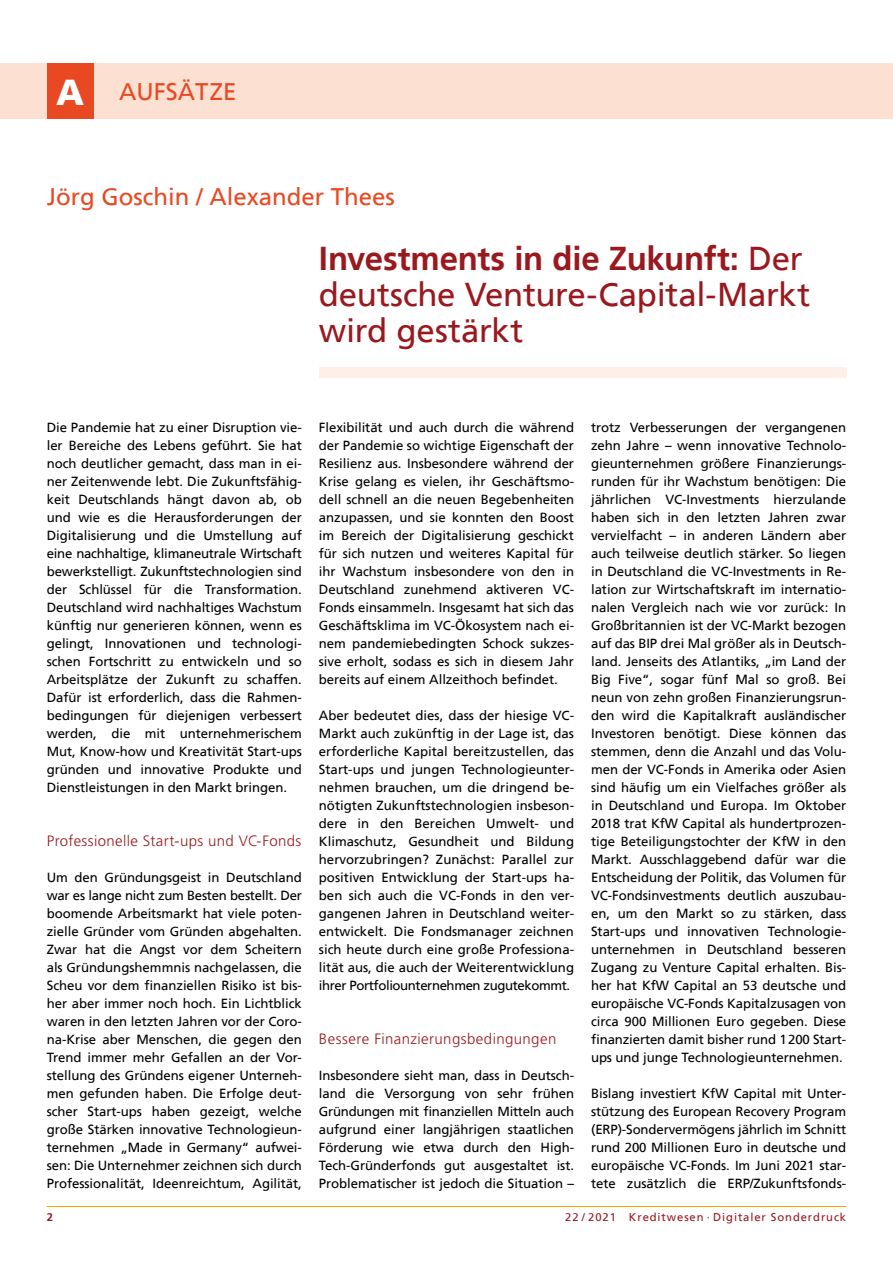
<style>
.page{position:relative;width:893px;height:1263px;background:#fff}
.page>*{position:absolute;margin:0;border:0;box-sizing:border-box;transform-origin:0 0}
.Headline_Aufsatz{font:33px/36px "Frutiger";letter-spacing:-.01em;color:#9a191e}
.Autor{font:24px "Frutiger";color:#e84922}
.Zwischenüberschrift{font:300 15px "Frutiger";letter-spacing:.025em;color:#9a191e}
.Fließtext{font:13.2px/18px "Frutiger";letter-spacing:-.005em;color:#000;text-align:justify}
.t1{font:11.25px "Frutiger";letter-spacing:.08em;color:#9a191e}
.t2{font:700 11.25px "Frutiger";color:#9a191e}
.s1{font-weight:900;font-size:36px;color:#fff}
.s2{font-weight:700}
</style>
<div class="page">
<div style="left:319px;top:368px;width:527px;height:10px;background:#feefe8"></div>
<hr style="left:47px;top:1206px;width:799px;height:1px;background:#f0a400">
<div style="left:0;top:64px;width:893px;height:55px;background:#fce0d1"></div>
<div style="left:47px;top:64px;width:47px;height:55px;background:#e84922"></div>
<h2 class="Autor" style="left:56px;top:81px;width:182px"><span class="s1">A</span> AUFSÄTZE</h2>
<p class="Autor" style="left:47px;top:186px;width:350px">Jörg Goschin / Alexander Thees</p>
<p class="Headline_Aufsatz" style="left:319px;top:242px;width:493px"><span class="s2">Investments in die Zukunft:</span> Der deutsche Venture-Capital-Markt wird gestärkt</p>
<p class="Fließtext" style="left:47px;top:419px;width:257px">Die Pandemie hat zu einer Disruption vie&shy;ler Bereiche des Lebens geführt. Sie hat noch deutlicher gemacht, dass man in ei&shy;ner Zeitenwende lebt. Die Zukunftsfähig&shy;keit Deutschlands hängt davon ab, ob und wie es die Herausforderungen der Digitalisierung und die Umstellung auf eine nachhaltige, klimaneutrale Wirtschaft bewerkstelligt. Zukunftstechnologien sind der Schlüssel für die Transformation.<br>Deutschland wird nachhaltiges Wachstum künftig nur generieren können, wenn es gelingt, Innovationen und technologi&shy;schen Fortschritt zu entwickeln und so Arbeitsplätze der Zukunft zu schaffen.<br>Dafür ist erforderlich, dass die Rahmen&shy;bedingungen für diejenigen verbessert werden, die mit unternehmerischem Mut, Know-how und Kreativität Start-ups gründen und innovative Produkte und Dienstleistungen in den Markt bringen.</p>
<p class="Zwischenüberschrift" style="left:47px;top:832px;width:256px">Professionelle Start-ups und VC-Fonds</p>
<p class="Fließtext" style="left:47px;top:869px;width:257px">Um den Gründungsgeist in Deutschland war es lange nicht zum Besten bestellt. Der boomende Arbeitsmarkt hat viele poten&shy;zielle Gründer vom Gründen abgehalten.<br>Zwar hat die Angst vor dem Scheitern als Gründungshemmnis nachgelassen, die Scheu vor dem finanziellen Risiko ist bis&shy;her aber immer noch hoch. Ein Lichtblick waren in den letzten Jahren vor der Coro&shy;na-Krise aber Menschen, die gegen den Trend immer mehr Gefallen an der Vor&shy;stellung des Gründens eigener Unterneh&shy;men gefunden haben. Die Erfolge deut&shy;scher Start-ups haben gezeigt, welche große Stärken innovative Technologieun&shy;ternehmen „Made in Germany“ aufwei&shy;sen: Die Unternehmer zeichnen sich durch Professionalität, Ideenreichtum, Agilität,</p>
<p class="Fließtext" style="left:319px;top:419px;width:257px">Flexibilität und auch durch die während der Pandemie so wichtige Eigenschaft der Resilienz aus. Insbesondere während der Krise gelang es vielen, ihr Geschäftsmo&shy;dell schnell an die neuen Begebenheiten anzupassen, und sie konnten den Boost im Bereich der Digitalisierung geschickt für sich nutzen und weiteres Kapital für ihr Wachstum insbesondere von den in Deutschland zunehmend aktiveren VC-Fonds einsammeln. Insgesamt hat sich das Geschäftsklima im VC-Ökosystem nach ei&shy;nem pandemiebedingten Schock sukzes&shy;sive erholt, sodass es sich in diesem Jahr bereits auf einem Allzeithoch befindet.</p>
<p class="Fließtext" style="left:319px;top:707px;width:257px">Aber bedeutet dies, dass der hiesige VC-Markt auch zukünftig in der Lage ist, das erforderliche Kapital bereitzustellen, das Start-ups und jungen Technologieunter&shy;nehmen brauchen, um die dringend be&shy;nötigten Zukunftstechnologien insbeson&shy;dere in den Bereichen Umwelt- und Klimaschutz, Gesundheit und Bildung hervorzubringen? Zunächst: Parallel zur positiven Entwicklung der Start-ups ha&shy;ben sich auch die VC-Fonds in den ver&shy;gangenen Jahren in Deutschland weiter&shy;entwickelt. Die Fondsmanager zeichnen sich heute durch eine große Professiona&shy;lität aus, die auch der Weiterentwicklung ihrer Portfoliounternehmen zugutekommt.</p>
<p class="Zwischenüberschrift" style="left:319px;top:1030px;width:239px">Bessere Finanzierungsbedingungen</p>
<p class="Fließtext" style="left:319px;top:1067px;width:257px">Insbesondere sieht man, dass in Deutsch&shy;land die Versorgung von sehr frühen Gründungen mit finanziellen Mitteln auch aufgrund einer langjährigen staatlichen Förderung wie etwa durch den High-Tech-Gründerfonds gut ausgestaltet ist.<br>Problematischer ist jedoch die Situation –</p>
<p class="Fließtext" style="left:591px;top:419px;width:257px">trotz Verbesserungen der vergangenen zehn Jahre – wenn innovative Technolo&shy;gieunternehmen größere Finanzierungs&shy;runden für ihr Wachstum benötigen: Die jährlichen VC-Investments hierzulande haben sich in den letzten Jahren zwar vervielfacht – in anderen Ländern aber auch teilweise deutlich stärker. So liegen in Deutschland die VC-Investments in Re&shy;lation zur Wirtschaftskraft im internatio&shy;nalen Vergleich nach wie vor zurück: In Großbritannien ist der VC-Markt bezogen auf das BIP drei Mal größer als in Deutsch&shy;land. Jenseits des Atlantiks, „im Land der Big Five“, sogar fünf Mal so groß. Bei neun von zehn großen Finanzierungsrun&shy;den wird die Kapitalkraft ausländischer Investoren benötigt. Diese können das stemmen, denn die Anzahl und das Volu&shy;men der VC-Fonds in Amerika oder Asien sind häufig um ein Vielfaches größer als in Deutschland und Europa. Im Oktober 2018 trat KfW Capital als hundertprozen&shy;tige Beteiligungstochter der KfW in den Markt. Ausschlaggebend dafür war die Entscheidung der Politik, das Volumen für VC-Fondsinvestments deutlich auszubau&shy;en, um den Markt so zu stärken, dass Start-ups und innovativen Technologie&shy;unternehmen in Deutschland besseren Zugang zu Venture Capital erhalten. Bis&shy;her hat KfW Capital an 53 deutsche und europäische VC-Fonds Kapitalzusagen von circa 900 Millionen Euro gegeben. Diese finanzierten damit bisher rund 1200 Start&shy;ups und junge Technologieunternehmen.</p>
<p class="Fließtext" style="left:591px;top:1085px;width:257px">Bislang investiert KfW Capital mit Unter&shy;stützung des European Recovery Program (ERP)-Sondervermögens jährlich im Schnitt rund 200 Millionen Euro in deutsche und europäische VC-Fonds. Im Juni 2021 star&shy;tete zusätzlich die ERP/Zukunftsfonds-</p>
<p class="t2" style="left:47px;top:1211px;width:8px">2</p>
<p class="t1" style="left:565px;top:1211px;width:282px">22 / 2021 Kreditwesen · Digitaler Sonderdruck</p>
</div>
